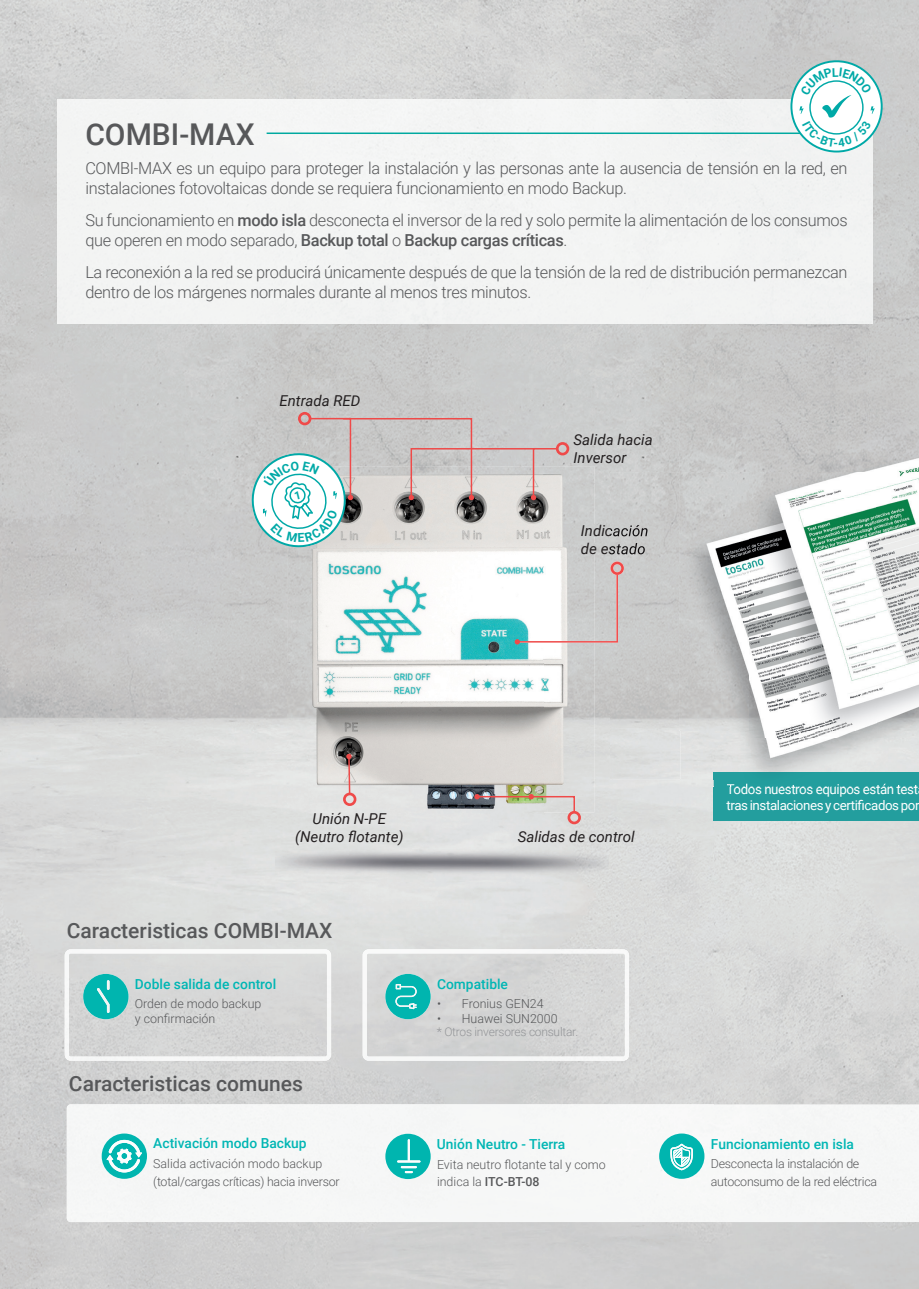
<style>
.page{position:relative;width:919px;height:1289px;background:#fff}
.page>*{position:absolute;margin:0;border:0;box-sizing:border-box;transform-origin:0 0}
.t1{font:500 30px "Roboto";color:#57585a}
.t2{font:500 21px "Roboto";color:#57585a}
.t3{font:300 16.5px/19.8px "Roboto";letter-spacing:-.02em;color:#57585a}
.t4{font:italic 15px/18px "Roboto";color:#231f20}
.t5{font:500 13.8px "Roboto";color:#00b6b4}
.t6{font:13.35px/15.9px "Roboto";letter-spacing:-.03em;color:#fff}
.t7{font:300 12.45px/18px "Roboto";letter-spacing:-.02em;color:#57585a}
.t8{font:300 12.45px/18px "Roboto";color:#57585a}
.t9{font:300 12px "Roboto";letter-spacing:-.02em;color:#939598}
.s1{font-weight:500}
</style>
<div class="page">
<img style="left:0;top:0;width:918px;height:106px">
<img style="left:0;top:106px;width:101px;height:1182px">
<div style="left:868px;top:106px;width:50px;height:317px;background:#c9cac9"></div>
<img style="left:306px;top:323px;width:408px;height:160px">
<img style="left:714px;top:323px;width:154px;height:100px">
<img style="left:562px;top:483px;width:50px;height:621px">
<div style="left:612px;top:779px;width:102px;height:325px;background:#dadada"></div>
<img style="left:714px;top:820px;width:204px;height:284px">
<img style="left:594px;top:525px;width:16px;height:11px">
<img style="left:594px;top:543px;width:16px;height:11px">
<div style="left:58px;top:99px;width:814px;height:224px;background:#f3f4f3"></div>
<hr style="left:266px;top:132px;width:581px;height:2px;background:#00a9a0">
<div style="left:67px;top:1104px;width:851px;height:117px;background:#f6f7f7"></div>
<img style="left:362px;top:949px;width:267px;height:111px">
<img style="left:65px;top:949px;width:266px;height:111px">
<img style="left:659px;top:1133px;width:45px;height:45px">
<img style="left:670px;top:1143px;width:23px;height:27px">
<img style="left:689px;top:1147px;width:1px;height:19px">
<svg style="left:673px;top:1147px;width:16px;height:19px"></svg>
<img style="left:102px;top:1133px;width:45px;height:45px">
<img style="left:108px;top:1139px;width:34px;height:18px">
<img style="left:106px;top:1154px;width:34px;height:18px">
<img style="left:385px;top:1133px;width:45px;height:45px">
<img style="left:408px;top:1139px;width:2px;height:21px">
<img style="left:397px;top:1160px;width:23px;height:2px">
<svg style="left:401px;top:1166px;width:16px;height:7px"></svg>
<img style="left:275px;top:827px;width:333px;height:55px">
<img style="left:288px;top:466px;width:306px;height:346px">
<svg style="left:581px;top:525px;width:13px;height:11px"></svg>
<svg style="left:581px;top:543px;width:13px;height:11px"></svg>
<svg style="left:528px;top:794px;width:47px;height:19px"></svg>
<div style="left:567px;top:811px;width:14px;height:13px;border:3px solid #ef4a49;border-radius:50%"></div>
<hr style="left:477px;top:796px;width:54px;height:1px;background:#ef4a49">
<svg style="left:474px;top:794px;width:5px;height:5px"></svg>
<div style="left:298px;top:412px;width:13px;height:13px;border:3px solid #ef4a49;border-radius:50%"></div>
<div style="left:556px;top:442px;width:13px;height:13px;border:3px solid #ef4a49;border-radius:50%"></div>
<svg style="left:346px;top:753px;width:5px;height:40px"></svg>
<div style="left:343px;top:792px;width:13px;height:14px;border:3px solid #ef4a49;border-radius:50%"></div>
<img style="left:83px;top:973px;width:45px;height:46px">
<svg style="left:107px;top:980px;width:2px;height:8px"></svg>
<img style="left:97px;top:988px;width:12px;height:24px">
<svg style="left:514px;top:561px;width:96px;height:83px"></svg>
<svg style="left:791px;top:61px;width:90px;height:90px"></svg>
<div style="left:790px;top:60px;width:92px;height:92px;border:2px solid #00a9a7;border-radius:50%"></div>
<div style="left:713px;top:772px;width:205px;height:48px;background:#239e9e"></div>
<img style="left:680px;top:498px;width:238px;height:288px">
<img style="left:727px;top:783px;width:191px;height:3px">
<img style="left:610px;top:472px;width:70px;height:307px">
<img style="left:610px;top:575px;width:8px;height:67px">
<img style="left:610px;top:561px;width:14px;height:14px">
<img style="left:610px;top:525px;width:37px;height:11px">
<img style="left:610px;top:543px;width:34px;height:11px">
<img style="left:713px;top:772px;width:205px;height:7px">
<img style="left:749px;top:730px;width:169px;height:7px">
<img style="left:679px;top:423px;width:239px;height:49px">
<img style="left:679px;top:472px;width:70px;height:258px">
<img style="left:749px;top:449px;width:169px;height:49px">
<img style="left:385px;top:973px;width:45px;height:46px">
<img style="left:395px;top:985px;width:21px;height:21px">
<svg style="left:395px;top:983px;width:6px;height:6px"></svg>
<svg style="left:409px;top:1003px;width:7px;height:6px"></svg>
<svg style="left:245px;top:417px;width:313px;height:136px;background:#cbcbca"></svg>
<svg style="left:799px;top:68px;width:75px;height:79px"></svg>
<h1 class="t1" style="left:85px;top:113px;width:171px">COMBI-MAX</h1>
<p class="t3" style="left:85px;top:157px;width:763px">COMBI-MAX es un equipo para proteger la instalación y las personas ante la ausencia de tensión en la red, en instalaciones fotovoltaicas donde se requiera funcionamiento en modo Backup.</p>
<p class="t3" style="left:85px;top:210px;width:763px">Su funcionamiento en <span class="s1">modo isla</span> desconecta el inversor de la red y solo permite la alimentación de los consumos que operen en modo separado, <span class="s1">Backup total</span> o <span class="s1">Backup cargas críticas</span>.</p>
<p class="t3" style="left:85px;top:262px;width:763px">La reconexión a la red se producirá únicamente después de que la tensión de la red de distribución permanezcan dentro de los márgenes normales durante al menos tres minutos.</p>
<p class="t4" style="left:279px;top:391px;width:82px">Entrada RED</p>
<p class="t4" style="left:573px;top:430px;width:81px">Salida hacia<br>Inversor</p>
<p class="t4" style="left:581px;top:521px;width:69px">Indicación de estado</p>
<p class="t4" style="left:295px;top:809px;width:110px;text-align:center">Unión N-PE (Neutro flotante)</p>
<p class="t2" style="left:67px;top:916px;width:267px">Caracteristicas COMBI-MAX</p>
<p class="t5" style="left:135px;top:974px;width:143px">Doble salida de control</p>
<p class="t8" style="left:135px;top:996px;width:128px;line-height:14.9px">Orden de modo backup y confirmación</p>
<p class="t2" style="left:69px;top:1068px;width:235px">Caracteristicas comunes</p>
<p class="t5" style="left:153px;top:1133px;width:155px">Activación modo Backup</p>
<p class="t7" style="left:153px;top:1153px;width:188px">Salida activación modo backup (total/cargas críticas) hacia inversor</p>
<p class="t4" style="left:517px;top:827px;width:118px">Salidas de control</p>
<p class="t5" style="left:437px;top:974px;width:72px">Compatible</p>
<p class="t8" style="left:437px;top:994px;width:108px">• Fronius GEN24</p>
<p class="t8" style="left:437px;top:1009px;width:122px">• Huawei SUN2000</p>
<p class="t9" style="left:437px;top:1023px;width:143px">* Otros inversores consultar.</p>
<p class="t5" style="left:437px;top:1134px;width:130px">Unión Neutro - Tierra</p>
<p class="t8" style="left:437px;top:1154px;width:170px">Evita neutro flotante tal y como indica la <span class="s1">ITC-BT-08</span></p>
<p class="t6" style="left:726px;top:780px;width:194px">Todos nuestros equipos están test tras instalaciones y certificados por</p>
<p class="t5" style="left:711px;top:1133px;width:144px">Funcionamiento en isla</p>
<p class="t7" style="left:710px;top:1154px;width:168px">Desconecta la instalación de autoconsumo de la red eléctrica</p>
</div>
